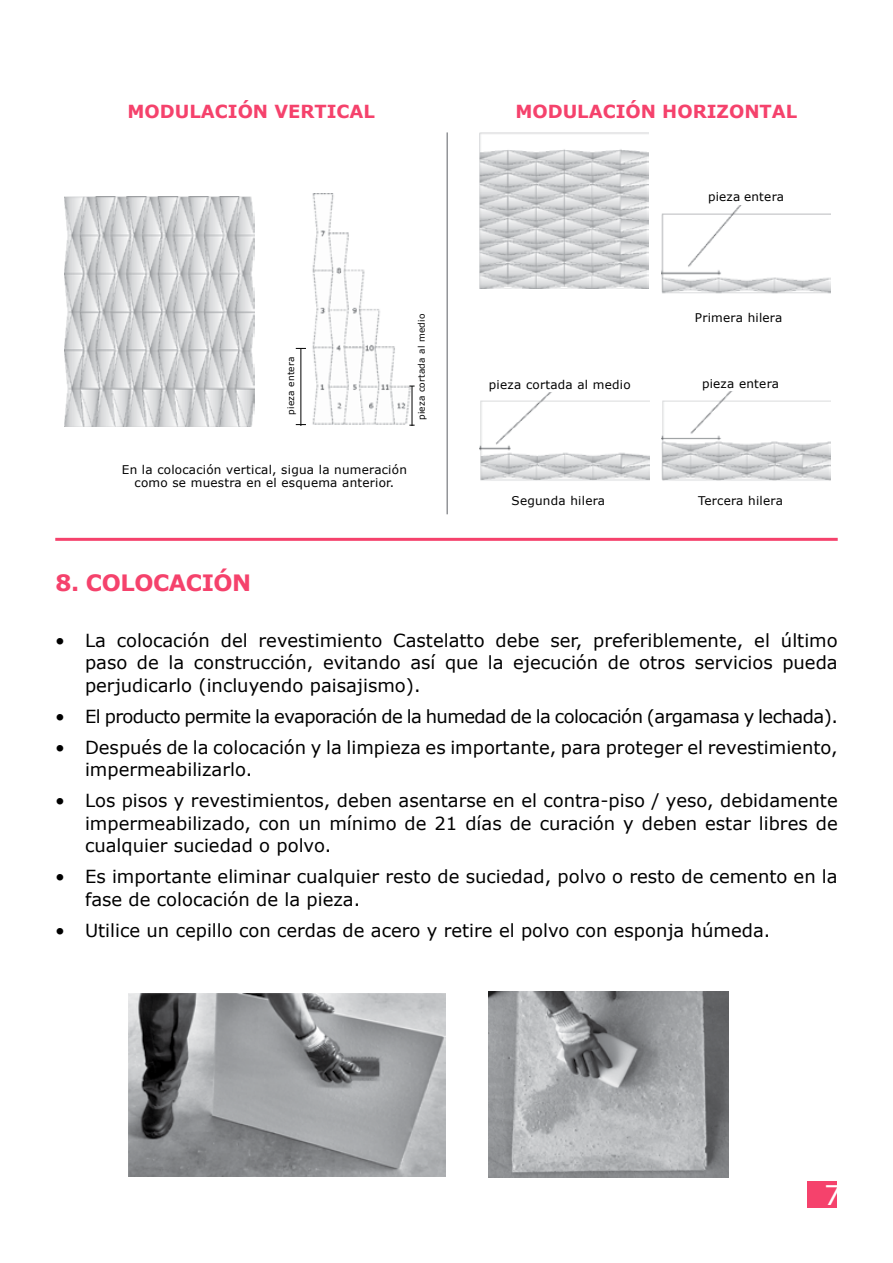
<style>
.page{position:relative;width:893px;height:1263px;background:#fff}
.page>*{position:absolute;margin:0;border:0;box-sizing:border-box;transform-origin:0 0}
.t1{font:27px "Verdana";color:#fff}
.t2{font:700 22.5px "Verdana";letter-spacing:-.02em;color:#f5426c}
.t3{font:18px/22.5px "Verdana";color:#000;text-align:justify}
.t4{font:18px "Verdana";letter-spacing:-.03em;color:#000}
.t5{font:700 18px "Verdana";color:#f5426c}
.t6{font:12px/13.5px "Verdana";letter-spacing:.02em;color:#000;text-align:center}
.t7{font:9px "Verdana";letter-spacing:.02em;color:#000}
</style>
<div class="page">
<div style="left:807px;top:1181px;width:30px;height:27px;background:#f5426c"></div>
<hr style="left:55px;top:538px;width:783px;height:3px;background:#f5426c">
<img style="left:488px;top:992px;width:241px;height:185px">
<img style="left:129px;top:993px;width:316px;height:183px">
<hr style="left:446px;top:132px;width:2px;height:382px;background:#939598">
<img style="left:64px;top:196px;width:191px;height:231px">
<img style="left:312px;top:194px;width:99px;height:231px">
<hr style="left:301px;top:349px;width:1px;height:77px;background:#000">
<hr style="left:412px;top:386px;width:1px;height:40px;background:#000">
<img style="left:480px;top:132px;width:168px;height:157px">
<img style="left:661px;top:205px;width:170px;height:89px">
<img style="left:480px;top:392px;width:169px;height:89px">
<img style="left:661px;top:391px;width:170px;height:90px">
<p class="t5" style="left:127px;top:98px;width:161px">MODULACIÓN VERTIC</p>
<p class="t5" style="left:350px;top:98px;width:27px">AL</p>
<p class="t5" style="left:515px;top:98px;width:176px">MODULACIÓN HORI</p>
<p class="t5" style="left:717px;top:98px;width:28px">ZONT</p>
<p class="t5" style="left:772px;top:98px;width:27px">AL</p>
<p class="t7" style="left:285px;top:415px;width:59px;rotate:-90deg">pieza entera</p>
<p class="t7" style="left:415px;top:420px;width:108px;rotate:-90deg">pieza cortada al medio</p>
<p class="t6" style="left:122px;top:463px;width:287px">En la colocación vertical, sigua la numeración como se muestra en el esquema anterior.</p>
<p class="t2" style="left:56px;top:567px;width:197px">8. COLOCACIÓN</p>
<p class="t6" style="left:708px;top:190px;width:78px">pieza entera</p>
<p class="t6" style="left:695px;top:310px;width:89px">Primera hilera</p>
<p class="t6" style="left:489px;top:378px;width:143px">pieza cortada al medio</p>
<p class="t6" style="left:702px;top:376px;width:79px">pieza entera</p>
<p class="t6" style="left:512px;top:494px;width:95px">Segunda hilera</p>
<p class="t6" style="left:698px;top:494px;width:86px">Tercera hilera</p>
<p class="t3" style="left:85px;top:629px;width:754px;text-indent:-30px">• La colocación del revestimiento Castelatto debe ser, preferiblemente, el último paso de la construcción, evitando así que la ejecución de otros servicios pueda perjudicarlo (incluyendo paisajismo).</p>
<p class="t4" style="left:55px;top:704px;width:784px">• El producto permite la evaporación de la humedad de la colocación (argamasa y lechada).</p>
<p class="t3" style="left:85px;top:736px;width:754px;text-indent:-30px">• Después de la colocación y la limpieza es importante, para proteger el revestimiento, impermeabilizarlo.</p>
<p class="t3" style="left:85px;top:789px;width:754px;text-indent:-30px">• Los pisos y revestimientos, deben asentarse en el contra-piso / yeso, debidamente impermeabilizado, con un mínimo de 21 días de curación y deben estar libres de cualquier suciedad o polvo.</p>
<p class="t3" style="left:85px;top:865px;width:754px;text-indent:-30px">• Es importante eliminar cualquier resto de suciedad, polvo o resto de cemento en la fase de colocación de la pieza.</p>
<p class="t3" style="left:55px;top:919px;width:717px">• Utilice un cepillo con cerdas de acero y retire el polvo con esponja húmeda.</p>
<h1 class="t1" style="left:824px;top:1177px;width:19px">7</h1>
</div>
